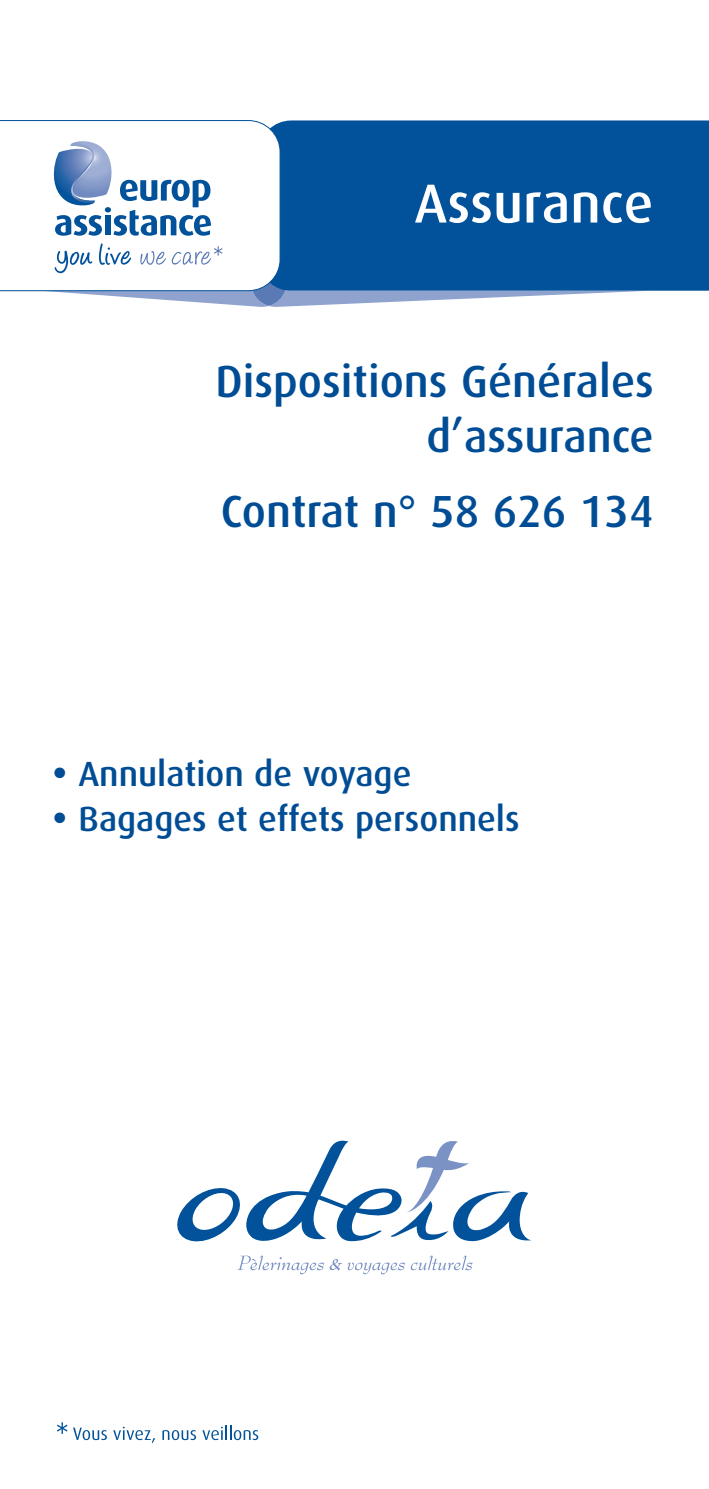
<style>
.page{position:relative;width:709px;height:1489px;background:#fff}
.page>*{position:absolute;margin:0;border:0;box-sizing:border-box;transform-origin:0 0}
.t1{font:500 55px "Dax";color:#fff}
.t2{font:500 45px/55px "Dax";color:#014d95;text-align:right}
.t3{font:500 35px "Dax";color:#014d95}
.s1{font-size:45px}
</style>
<div class="page">
<svg style="left:270px;top:291px;width:372px;height:16px"></svg>
<div style="left:280px;top:120px;width:429px;height:171px;background:#01529a"></div>
<svg style="left:0;top:291px;width:270px;height:16px"></svg>
<svg style="left:250px;top:129px;width:37px;height:177px;background:#2765a6"></svg>
<svg style="left:0;top:120px;width:280px;height:171px"></svg>
<svg style="left:113px;top:1426px;width:42px;height:16px"></svg>
<svg style="left:162px;top:1430px;width:34px;height:9px"></svg>
<svg style="left:202px;top:1425px;width:56px;height:14px"></svg>
<svg style="left:57px;top:1422px;width:50px;height:17px"></svg>
<svg style="left:140px;top:251px;width:26px;height:14px"></svg>
<svg style="left:55px;top:251px;width:37px;height:22px"></svg>
<svg style="left:99px;top:243px;width:32px;height:22px"></svg>
<svg style="left:172px;top:246px;width:50px;height:19px"></svg>
<svg style="left:52px;top:141px;width:159px;height:95px"></svg>
<svg style="left:411px;top:1255px;width:61px;height:15px"></svg>
<svg style="left:237px;top:1255px;width:168px;height:19px"></svg>
<svg style="left:177px;top:1140px;width:354px;height:102px"></svg>
<p class="t1" style="left:414px;top:173px;width:240px">Assurance</p>
<p class="t2" style="left:215px;top:353px;width:439px">Dispositions Générales d’assurance</p>
<p class="t2" style="left:221px;top:483px;width:434px">Contrat n° 58 626 134</p>
<p class="t3" style="left:52px;top:754px;width:361px"><span class="s1">•</span> Annulation de voyage</p>
<p class="t3" style="left:52px;top:799px;width:469px"><span class="s1">•</span> Bagages et effets personnels</p>
</div>
